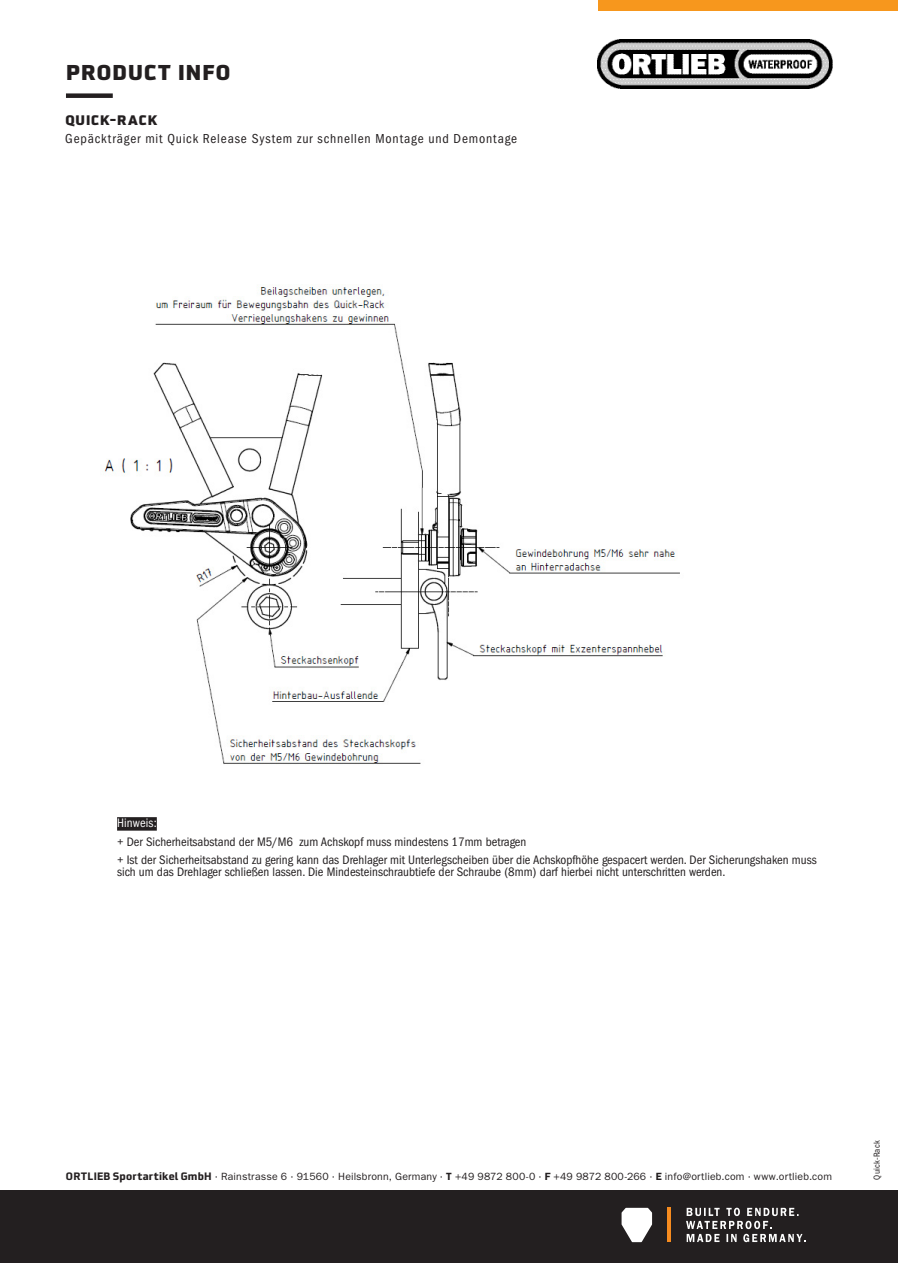
<style>
.page{position:relative;width:898px;height:1263px;background:#fff}
.page>*{position:absolute;margin:0;border:0;box-sizing:border-box;transform-origin:0 0}
.t1{font:900 21px "Utility Pro";letter-spacing:.055em;color:#231f20}
.t2{font:condensed 13.5px "ITC Franklin Gothic Std";letter-spacing:.06em;color:#231f20}
.t3{font:900 13.5px "Utility Pro";letter-spacing:.075em;color:#231f20}
.Beschreibung_ohne_Aufzählung{font:condensed 12.75px/12px "ITC Franklin Gothic Std";color:#231f20}
.Beschreibung_ohne_Aufzählung-2{font:condensed 12.75px "ITC Franklin Gothic Std";letter-spacing:.01em;color:#fff}
.t4{font:10.5px "ITC Franklin Gothic Std";letter-spacing:.02em;color:#231f20}
.Version{font:condensed 9px "ITC Franklin Gothic Std";letter-spacing:.02em;color:#231f20}
.s1{font-family:"Utility OT";font-weight:700}
.s2{font-weight:600}
</style>
<div class="page">
<img style="left:597px;top:39px;width:234px;height:49px">
<div style="left:597px;top:0;width:300px;height:10px;background:#f7971d"></div>
<div style="left:0;top:1191px;width:897px;height:72px;background:#231f20"></div>
<svg style="left:621px;top:1208px;width:30px;height:34px"></svg>
<hr style="left:667px;top:1208px;width:3px;height:34px;background:#f68b1f">
<svg style="left:686px;top:1208px;width:119px;height:34px"></svg>
<div style="left:66px;top:93px;width:47px;height:5px;background:#231f20"></div>
<img style="left:104px;top:284px;width:576px;height:481px">
<div style="left:117px;top:817px;width:40px;height:14px;background:#231f20"></div>
<h1 class="t1" style="left:66px;top:53px;width:166px">PRODUCT INFO</h1>
<p class="t3" style="left:65px;top:108px;width:93px">QUICK-RACK</p>
<p class="t2" style="left:65px;top:131px;width:453px">Gepäckträger mit Quick Release System zur schnellen Montage und Demontage</p>
<p class="Beschreibung_ohne_Aufzählung-2" style="left:117px;top:816px;width:41px">Hinweis:</p>
<p class="Beschreibung_ohne_Aufzählung" style="left:117px;top:836px;width:410px">+ Der Sicherheitsabstand der M5/M6 zum Achskopf muss mindestens 17mm betragen</p>
<p class="Beschreibung_ohne_Aufzählung" style="left:117px;top:854px;width:700px">+ Ist der Sicherheitsabstand zu gering kann das Drehlager mit Unterlegscheiben über die Achskopfhöhe gespacert werden. Der Sicherungshaken muss sich um das Drehlager schließen lassen. Die Mindesteinschraubtiefe der Schraube (8mm) darf hierbei nicht unterschritten werden.</p>
<p class="t4" style="left:66px;top:1170px;width:767px"><span class="s1">ORTLIEB Sportartikel GmbH</span> · Rainstrasse 6 · 91560 · Heilsbronn, Germany · <span class="s2">T</span> +49 9872 800-0 · <span class="s2">F</span> +49 9872 800-266 · <span class="s2">E</span> info@ortlieb.com · www.ortlieb.com</p>
<p class="Version" style="left:871px;top:1179px;width:40px;rotate:-90deg">Quick-Rack</p>
</div>
